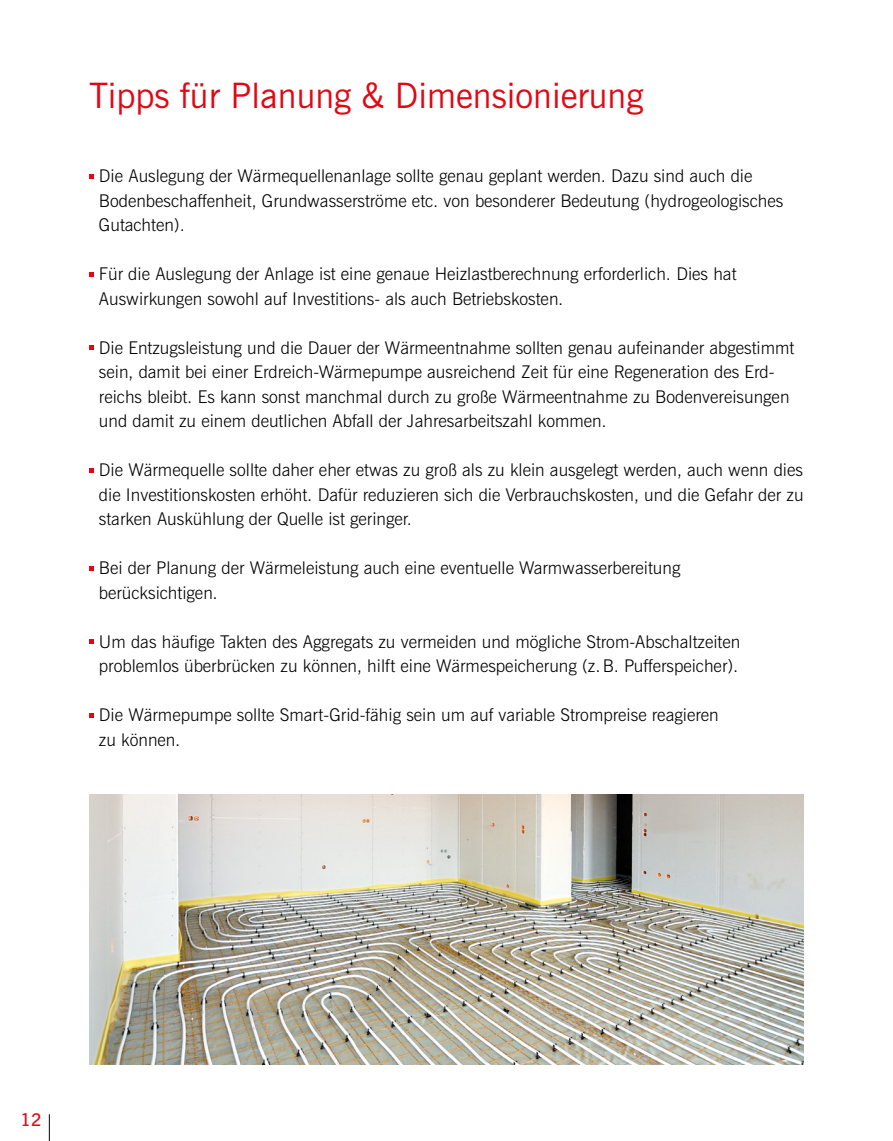
<style>
.page{position:relative;width:893px;height:1141px;background:#fff}
.page>*{position:absolute;margin:0;border:0;box-sizing:border-box;transform-origin:0 0}
.t1{font:35px "News Gothic BT";color:#e30613}
.t2{font:300 17.5px/24.5px "News Gothic BT";color:#000}
.t3{font:600 17.5px "News Gothic BT";color:#e30613}
</style>
<div class="page">
<svg style="left:49px;top:1114px;width:1px;height:27px"></svg>
<svg style="left:89px;top:174px;width:5px;height:5px"></svg>
<svg style="left:89px;top:272px;width:5px;height:5px"></svg>
<svg style="left:89px;top:346px;width:5px;height:4px"></svg>
<svg style="left:89px;top:468px;width:5px;height:5px"></svg>
<svg style="left:89px;top:566px;width:5px;height:5px"></svg>
<svg style="left:89px;top:640px;width:5px;height:4px"></svg>
<svg style="left:89px;top:713px;width:5px;height:5px"></svg>
<img style="left:89px;top:795px;width:715px;height:269px">
<h1 class="t1" style="left:89px;top:74px;width:556px">Tipps für Planung &amp; Dimensionierung</h1>
<p class="t2" style="left:99px;top:163px;width:686px">Die Auslegung der Wärmequellenanlage sollte genau geplant werden. Dazu sind auch die<br>Bodenbeschaffenheit, Grundwasserströme etc. von besonderer Bedeutung (hydrogeologisches<br>Gutachten).</p>
<p class="t2" style="left:99px;top:261px;width:639px">Für die Auslegung der Anlage ist eine genaue Heizlastberechnung erforderlich. Dies hat<br>Auswirkungen sowohl auf Investitions- als auch Betriebskosten.</p>
<p class="t2" style="left:99px;top:335px;width:697px">Die Entzugsleistung und die Dauer der Wärmeentnahme sollten genau aufeinander abgestimmt sein, damit bei einer Erdreich-Wärmepumpe ausreichend Zeit für eine Regeneration des Erd&shy;reichs bleibt. Es kann sonst manchmal durch zu große Wärmeentnahme zu Bodenvereisungen und damit zu einem deutlichen Abfall der Jahresarbeitszahl kommen.</p>
<p class="t2" style="left:99px;top:457px;width:706px;text-align:justify">Die Wärmequelle sollte daher eher etwas zu groß als zu klein ausgelegt werden, auch wenn dies die Investitionskosten erhöht. Dafür reduzieren sich die Verbrauchskosten, und die Gefahr der zu starken Auskühlung der Quelle ist geringer.</p>
<p class="t2" style="left:99px;top:555px;width:583px">Bei der Planung der Wärmeleistung auch eine eventuelle Warmwasserbereitung berücksichtigen.</p>
<p class="t2" style="left:99px;top:629px;width:643px">Um das häufige Takten des Aggregats zu vermeiden und mögliche Strom-Abschaltzeiten problemlos überbrücken zu können, hilft eine Wärmespeicherung (z.B. Pufferspeicher).</p>
<p class="t2" style="left:99px;top:702px;width:621px">Die Wärmepumpe sollte Smart-Grid-fähig sein um auf variable Strompreise reagieren zu können.</p>
<p class="t3" style="left:21px;top:1110px;width:23px">12</p>
</div>
